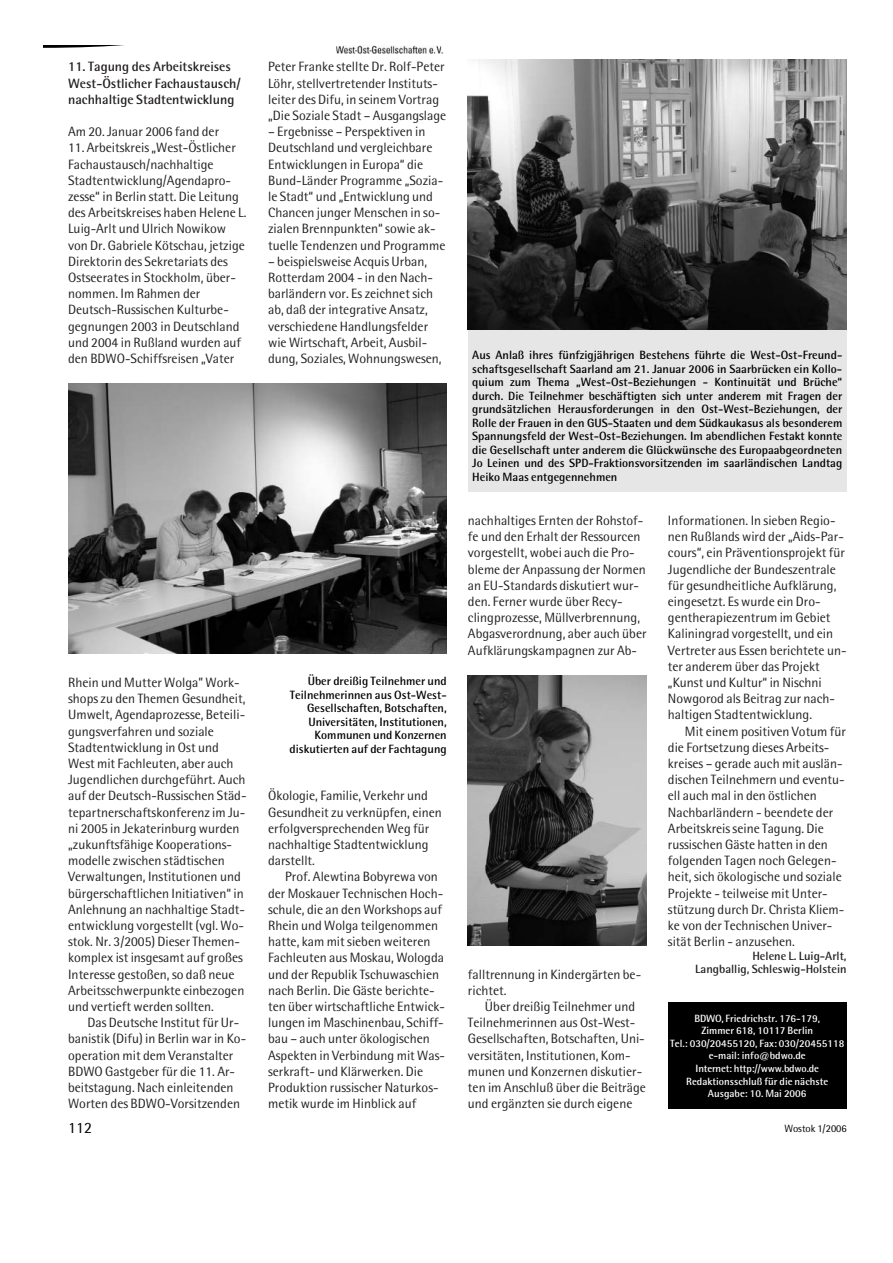
<style>
.page{position:relative;width:893px;height:1263px;background:#fff}
.page>*{position:absolute;margin:0;border:0;box-sizing:border-box;transform-origin:0 0}
.t1{font:15.75px "Rotis Semi Sans";color:#000}
.t2{font:13.5px/16.2px "Rotis Semi Sans";color:#231f20}
.t3{font:700 13.5px/16.2px "Rotis Semi Sans";color:#231f20}
.t4{font:700 12px/13.5px "Rotis Semi Sans";color:#000;text-align:right}
.t5{font:700 12px/13.5px "Rotis Semi Sans";color:#231f20;text-align:right}
.t6{font:700 10.5px/12.6px "Rotis Semi Sans";color:#fff;text-align:center}
.t7{font:10.5px "Rotis Semi Sans";color:#000}
</style>
<div class="page">
<div style="left:468px;top:60px;width:378px;height:432px;background:#e6e6e6"></div>
<svg style="left:44px;top:45px;width:80px;height:3px"></svg>
<img style="left:336px;top:45px;width:107px;height:9px">
<img style="left:68px;top:384px;width:378px;height:270px">
<img style="left:468px;top:60px;width:378px;height:270px">
<img style="left:468px;top:676px;width:178px;height:270px">
<div style="left:668px;top:1002px;width:178px;height:107px;background:#000"></div>
<p class="t3" style="left:68px;top:60px;width:174px">11. Tagung des Arbeitskreises<br>West-Östlicher Fachaustausch/ nachhaltige Stadtentwicklung</p>
<p class="t2" style="left:68px;top:125px;width:152px">Am 20. Januar 2006 fand der</p>
<p class="t2" style="left:68px;top:141px;width:180px">11. Arbeitskreis „West-Östlicher<br>Fachaustausch/nachhaltige<br>Stadtentwicklung/Agendapro&shy;zesse“ in Berlin statt. Die Leitung des Arbeitskreises haben Helene L.<br>Luig-Arlt und Ulrich Nowikow von Dr. Gabriele Kötschau, jetzige<br>Direktorin des Sekretariats des<br>Ostseerates in Stockholm, über&shy;nommen. Im Rahmen der<br>Deutsch-Russischen Kulturbe&shy;gegnungen 2003 in Deutschland und 2004 in Rußland wurden auf den BDWO-Schiffsreisen „Vater</p>
<p class="t2" style="left:68px;top:676px;width:180px">Rhein und Mutter Wolga” Work&shy;shops zu den Themen Gesundheit,<br>Umwelt, Agendaprozesse, Beteili&shy;gungsverfahren und soziale<br>Stadtentwicklung in Ost und<br>West mit Fachleuten, aber auch<br>Jugendlichen durchgeführt. Auch auf der Deutsch-Russischen Städ&shy;tepartnerschaftskonferenz im Ju&shy;ni 2005 in Jekaterinburg wurden „zukunftsfähige Kooperations&shy;modelle zwischen städtischen<br>Verwaltungen, Institutionen und bürgerschaftlichen Initiativen“ in<br>Anlehnung an nachhaltige Stadt&shy;entwicklung vorgestellt (vgl. Wo&shy;stok. Nr. 3/2005) Dieser Themen&shy;komplex ist insgesamt auf großes<br>Interesse gestoßen, so daß neue<br>Arbeitsschwerpunkte einbezogen und vertieft werden sollten.</p>
<p class="t2" style="left:68px;top:1016px;width:179px;text-indent:19px">Das Deutsche Institut für Ur&shy;banistik (Difu) in Berlin war in Ko&shy;operation mit dem Veranstalter<br>BDWO Gastgeber für die 11. Ar&shy;beitstagung. Nach einleitenden<br>Worten des BDWO-Vorsitzenden</p>
<p class="t2" style="left:268px;top:60px;width:180px">Peter Franke stellte Dr. Rolf-Peter Löhr, stellvertretender Instituts&shy;leiter des Difu, in seinem Vortrag „Die Soziale Stadt – Ausgangslage</p>
<p class="t2" style="left:268px;top:125px;width:179px">– Ergebnisse – Perspektiven in<br>Deutschland und vergleichbare<br>Entwicklungen in Europa“ die<br>Bund-Länder Programme „Sozia&shy;le Stadt“ und „Entwicklung und<br>Chancen junger Menschen in so&shy;zialen Brennpunkten“ sowie ak&shy;tuelle Tendenzen und Programme</p>
<p class="t2" style="left:268px;top:255px;width:175px">– beispielsweise Acquis Urban,<br>Rotterdam 2004 - in den Nach&shy;barländern vor. Es zeichnet sich ab, daß der integrative Ansatz, verschiedene Handlungsfelder wie Wirtschaft, Arbeit, Ausbil&shy;dung, Soziales, Wohnungswesen,</p>
<p class="t4" style="left:289px;top:676px;width:159px">Über dreißig Teilnehmer und<br>Teilnehmerinnen aus Ost-West-<br>Gesellschaften, Botschaften,<br>Universitäten, Institutionen,<br>Kommunen und Konzernen diskutierten auf der Fachtagung</p>
<p class="t2" style="left:268px;top:789px;width:175px">Ökologie, Familie, Verkehr und<br>Gesundheit zu verknüpfen, einen erfolgversprechenden Weg für nachhaltige Stadtentwicklung darstellt.</p>
<p class="t2" style="left:268px;top:870px;width:178px;text-indent:17px">Prof. Alewtina Bobyrewa von der Moskauer Technischen Hoch&shy;schule, die an den Workshops auf<br>Rhein und Wolga teilgenommen hatte, kam mit sieben weiteren<br>Fachleuten aus Moskau, Wologda und der Republik Tschuwaschien nach Berlin. Die Gäste berichte&shy;ten über wirtschaftliche Entwick&shy;lungen im Maschinenbau, Schiff&shy;bau – auch unter ökologischen<br>Aspekten in Verbindung mit Was&shy;serkraft- und Klärwerken. Die<br>Produktion russischer Naturkos&shy;metik wurde im Hinblick auf</p>
<p class="t4" style="left:472px;top:349px;width:372px;text-align:justify">Aus Anlaß ihres fünfzigjährigen Bestehens führte die West-Ost-Freund&shy;schaftsgesellschaft Saarland am 21. Januar 2006 in Saarbrücken ein Kollo&shy;quium zum Thema „West-Ost-Beziehungen - Kontinuität und Brüche“ durch. Die Teilnehmer beschäftigten sich unter anderem mit Fragen der grundsätzlichen Herausforderungen in den Ost-West-Beziehungen, der Rolle der Frauen in den GUS-Staaten und dem Südkaukasus als besonderem Spannungsfeld der West-Ost-Beziehungen. Im abendlichen Festakt konnte die Gesellschaft unter anderem die Glückwünsche des Europaabgeordneten Jo Leinen und des SPD-Fraktionsvorsitzenden im saarländischen Landtag Heiko Maas entgegennehmen</p>
<p class="t2" style="left:468px;top:514px;width:180px">nachhaltiges Ernten der Rohstof&shy;fe und den Erhalt der Ressourcen vorgestellt, wobei auch die Pro&shy;bleme der Anpassung der Normen an EU-Standards diskutiert wur&shy;den. Ferner wurde über Recy&shy;clingprozesse, Müllverbrennung,<br>Abgasverordnung, aber auch über<br>Aufklärungskampagnen zur Ab-</p>
<p class="t2" style="left:468px;top:967px;width:175px">falltrennung in Kindergärten be&shy;richtet.</p>
<p class="t2" style="left:468px;top:1000px;width:179px;text-indent:17px">Über dreißig Teilnehmer und<br>Teilnehmerinnen aus Ost-West-<br>Gesellschaften, Botschaften, Uni&shy;versitäten, Institutionen, Kom&shy;munen und Konzernen diskutier&shy;ten im Anschluß über die Beiträge und ergänzten sie durch eigene</p>
<p class="t2" style="left:668px;top:514px;width:180px">Informationen. In sieben Regio&shy;nen Rußlands wird der „Aids-Par&shy;cours“, ein Präventionsprojekt für<br>Jugendliche der Bundeszentrale für gesundheitliche Aufklärung, eingesetzt. Es wurde ein Dro&shy;gentherapiezentrum im Gebiet<br>Kaliningrad vorgestellt, und ein<br>Vertreter aus Essen berichtete un&shy;ter anderem über das Projekt „Kunst und Kultur“ in Nischni<br>Nowgorod als Beitrag zur nach&shy;haltigen Stadtentwicklung.</p>
<p class="t2" style="left:668px;top:724px;width:180px;text-indent:17px">Mit einem positiven Votum für die Fortsetzung dieses Arbeits&shy;kreises – gerade auch mit auslän&shy;dischen Teilnehmern und eventu&shy;ell auch mal in den östlichen<br>Nachbarländern - beendete der<br>Arbeitskreis seine Tagung. Die russischen Gäste hatten in den folgenden Tagen noch Gelegen&shy;heit, sich ökologische und soziale<br>Projekte - teilweise mit Unter&shy;stützung durch Dr. Christa Kliem&shy;ke von der Technischen Univer&shy;sität Berlin - anzusehen.</p>
<p class="t5" style="left:695px;top:950px;width:153px">Helene L. Luig-Arlt,<br>Langballig, Schleswig-Holstein</p>
<p class="t6" style="left:670px;top:1013px;width:176px">BDWO, Friedrichstr. 176-179,<br>Zimmer 618, 10117 Berlin<br>Tel.: 030/20455120, Fax: 030/20455118 e-mail: info@bdwo.de<br>Internet: http://www.bdwo.de<br>Redaktionsschluß für die nächste<br>Ausgabe: 10. Mai 2006</p>
<p class="t1" style="left:68px;top:1122px;width:25px">112</p>
<p class="t7" style="left:784px;top:1125px;width:64px">Wostok 1/2006</p>
</div>
